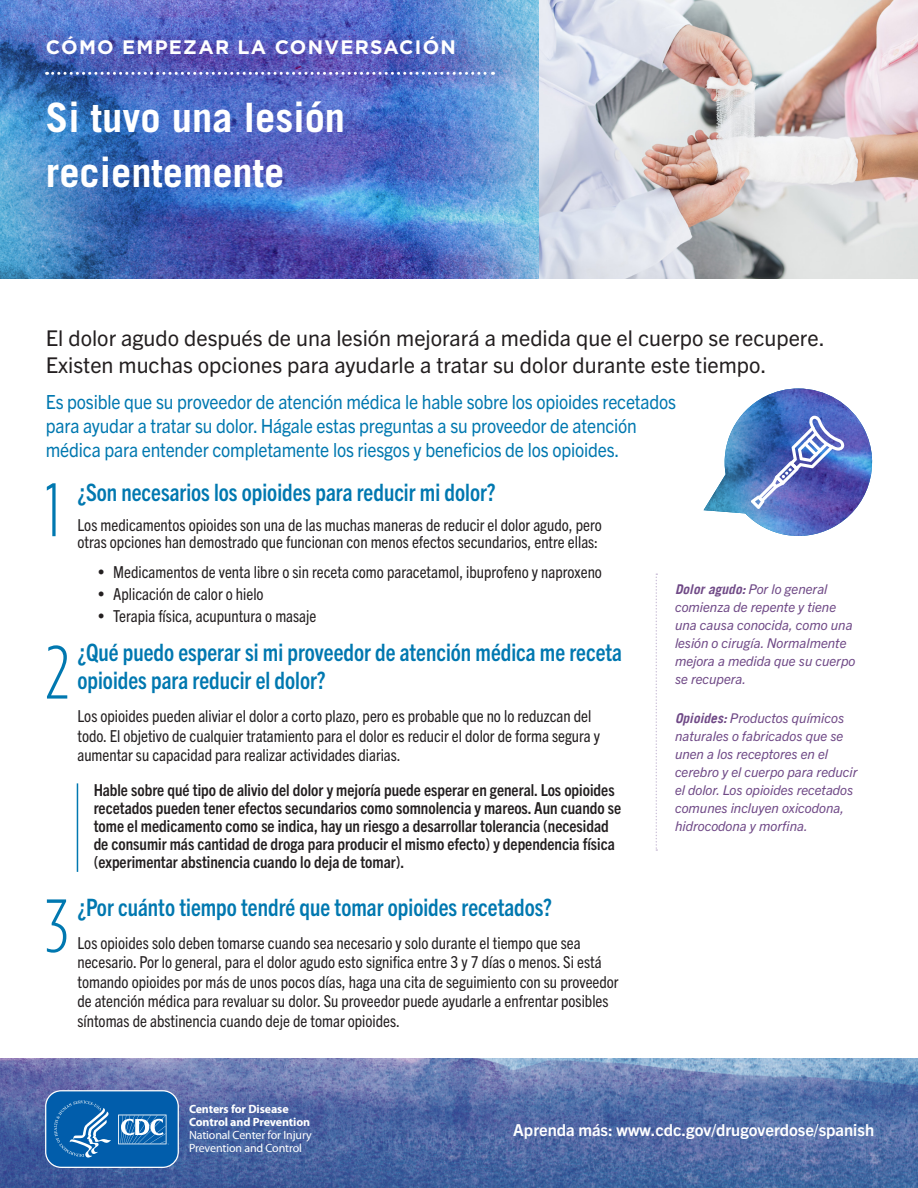
<style>
.page{position:relative;width:918px;height:1188px;background:#fff}
.page>*{position:absolute;margin:0;border:0;box-sizing:border-box;transform-origin:0 0}
.t1{font:300 75.6px "Gotham Condensed";color:#0078b0}
.t2{font:700 40.5px/55.5px "Trade Gothic";color:#fff}
.t3{font:700 condensed 24px/28.5px "Trade Gothic Next LT Pro";color:#0078b0;scale:.95 1}
.t4{font:21.75px/27px "Trade Gothic Next LT Pro";color:#231f20}
.t5{font:19.5px/24px "Trade Gothic Next LT Pro";letter-spacing:-.01em;color:#0078b0;scale:.9 1}
.t6{font:700 19.5px "Gotham";letter-spacing:.065em;color:#fff}
.t7{font:condensed 16.5px/19.5px "Trade Gothic Next LT Pro";color:#231f20}
.t8{font:700 condensed 16.5px/18px "Trade Gothic Next LT Pro";color:#231f20}
.t9{font:700 16.5px "Trade Gothic Next LT Pro";color:#fff}
.t10{font:italic 13.5px/18px "Trade Gothic Next LT Pro";color:#704a87}
.t11{font:12px/12.9px "Myriad Pro";letter-spacing:-.01em;color:#fff}
.t12{font:700 12px/12.9px "Myriad Pro";letter-spacing:-.01em;color:#fff}
.s1{font-family:"SGK3 Trade Gothic";font-weight:700}
</style>
<div class="page">
<hr style="left:77px;top:783px;width:1px;height:89px;background:#0078b0">
<svg style="left:656px;top:573px;width:1px;height:278px"></svg>
<img style="left:539px;top:0;width:379px;height:279px">
<img style="left:704px;top:388px;width:169px;height:148px">
<img style="left:0;top:1058px;width:918px;height:130px">
<svg style="left:45px;top:1090px;width:135px;height:78px;background:#2874b6"></svg>
<img style="left:0;top:0;width:539px;height:279px">
<svg style="left:47px;top:72px;width:447px;height:3px"></svg>
<p class="t6" style="left:46px;top:34px;width:412px">CÓMO EMPEZAR LA CONVERSACIÓN</p>
<h2 class="t2" style="left:46px;top:89px;width:301px">Si tuvo una lesión recientemente</h2>
<p class="t4" style="left:46px;top:323px;width:780px">El dolor agudo después de una lesión mejorará a medida que el cuerpo se recupere.<br>Existen muchas opciones para ayudarle a tratar su dolor durante este tiempo.</p>
<p class="t5" style="left:46px;top:389px;width:702px">Es posible que su proveedor de atención médica le hable sobre los opioides recetados para ayudar a tratar su dolor. Hágale estas preguntas a su proveedor de atención médica para entender completamente los riesgos y beneficios de los opioides.</p>
<h2 class="t1" style="left:45px;top:470px;width:17px">1</h2>
<h2 class="t3" style="left:77px;top:477px;width:442px">¿Son necesarios los opioides para reducir mi dolor?</h2>
<p class="t7" style="left:77px;top:516px;width:526px;line-height:16.5px">Los medicamentos opioides son una de las muchas maneras de reducir el dolor agudo, pero otras opciones han demostrado que funcionan con menos efectos secundarios, entre ellas:</p>
<p class="t7" style="left:113px;top:561px;width:490px">Medicamentos de venta libre o sin receta como paracetamol, ibuprofeno y naproxeno</p>
<p class="t7" style="left:113px;top:583px;width:152px">Aplicación de calor o hielo</p>
<p class="t7" style="left:113px;top:605px;width:205px">Terapia física, acupuntura o masaje</p>
<p class="t3" style="left:77px;top:636px;width:575px">¿Qué puedo esperar si mi proveedor de atención médica me receta opioides para reducir el dolor?</p>
<p class="t7" style="left:77px;top:706px;width:524px">Los opioides pueden aliviar el dolor a corto plazo, pero es probable que no lo reduzcan del todo. El objetivo de cualquier tratamiento para el dolor es reducir el dolor de forma segura y aumentar su capacidad para realizar actividades diarias.</p>
<p class="t8" style="left:94px;top:780px;width:529px">Hable sobre qué tipo de alivio del dolor y mejoría puede esperar en general. Los opioides recetados pueden tener efectos secundarios como somnolencia y mareos. Aun cuando se tome el medicamento como se indica, hay un riesgo a desarrollar tolerancia (necesidad de consumir más cantidad de droga para producir el mismo efecto) y dependencia física (experimentar abstinencia cuando lo deja de tomar).</p>
<h2 class="t3" style="left:77px;top:891px;width:501px">¿Por cuánto tiempo tendré que tomar opioides recetados?</h2>
<p class="t7" style="left:77px;top:932px;width:543px">Los opioides solo deben tomarse cuando sea necesario y solo durante el tiempo que sea necesario. Por lo general, para el dolor agudo esto significa entre 3 y 7 días o menos. Si está tomando opioides por más de unos pocos días, haga una cita de seguimiento con su proveedor de atención médica para revaluar su dolor. Su proveedor puede ayudarle a enfrentar posibles síntomas de abstinencia cuando deje de tomar opioides.</p>
<p class="t10" style="left:675px;top:580px;width:182px"><span class="s1">Dolor agudo:</span> Por lo general comienza de repente y tiene una causa conocida, como una lesión o cirugía. Normalmente mejora a medida que su cuerpo se recupera.</p>
<p class="t10" style="left:675px;top:708px;width:184px"><span class="s1">Opioides:</span> Productos químicos naturales o fabricados que se unen a los receptores en el cerebro y el cuerpo para reducir el dolor. Los opioides recetados comunes incluyen oxicodona, hidrocodona y morfina.</p>
<p class="t1" style="left:45px;top:632px;width:26px">2</p>
<h2 class="t1" style="left:45px;top:886px;width:25px">3</h2>
<p class="t12" style="left:189px;top:1102px;width:123px">Centers for Disease<br>Control and Prevention</p>
<p class="t11" style="left:189px;top:1128px;width:124px">National Center for Injury<br>Prevention and Control</p>
<p class="t9" style="left:513px;top:1119px;width:362px">Aprenda más: www.cdc.gov/drugoverdose/spanish</p>
</div>
